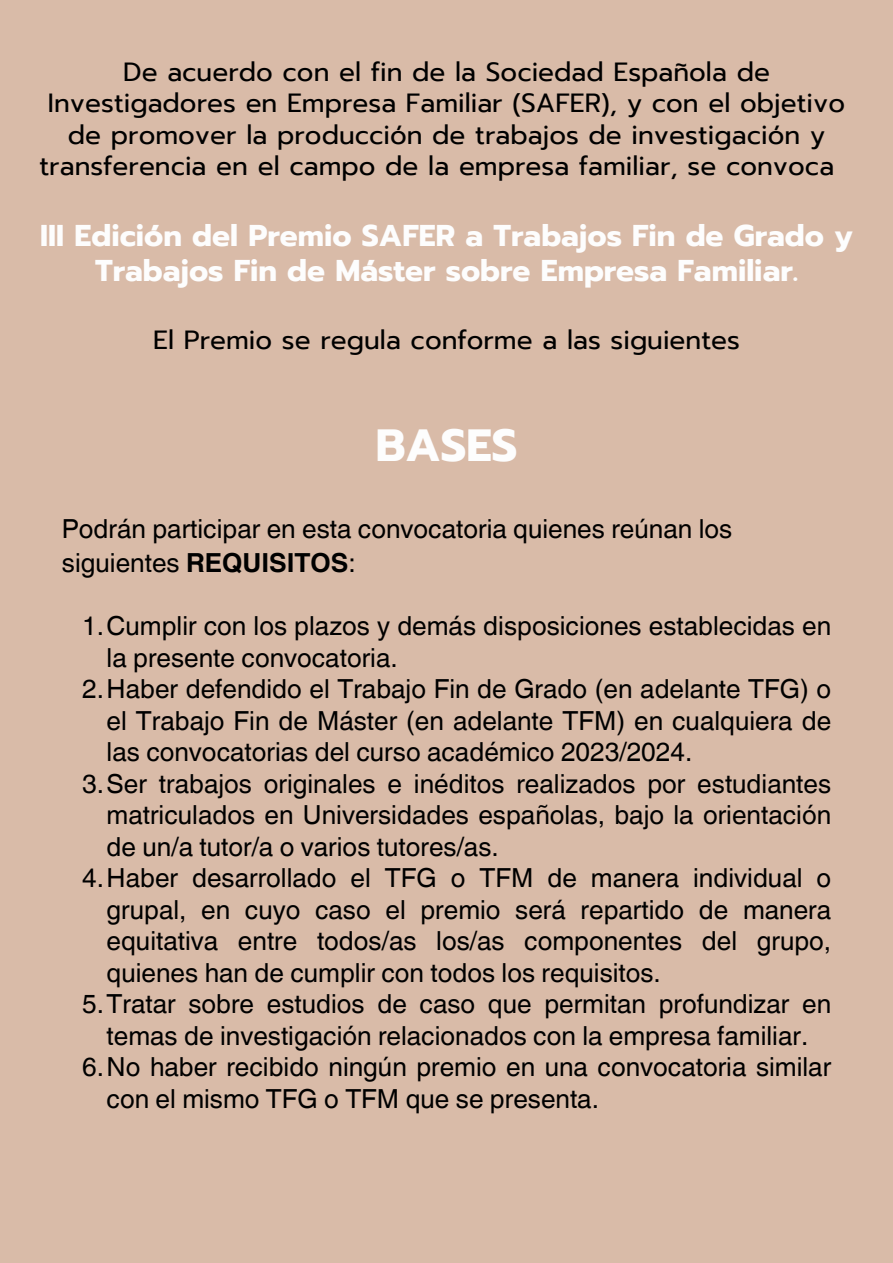
<style>
.page{position:relative;width:893px;height:1263px;background:#d9bba8}
.page>*{position:absolute;margin:0;border:0;box-sizing:border-box;transform-origin:0 0}
.t1{font:700 45px "Prompt";color:#fdfdfd}
.t2{font:700 30px/35.4px "Prompt";color:#fdfdfd;text-align:center}
.t3{font:26.25px/31.5px "Helvetica World";color:#000}
.t4{font:26.25px/31.5px "Prompt";color:#000;text-align:center}
.s1{font-weight:700}
</style>
<div class="page">
<p class="t4" style="left:39px;top:56px;width:807px">De acuerdo con el fin de la Sociedad Española de Investigadores en Empresa Familiar (SAFER), y con el objetivo de promover la producción de trabajos de investigación y transferencia en el campo de la empresa familiar, se convoca</p>
<h2 class="t2" style="left:40px;top:218px;width:814px">III Edición del Premio SAFER a Trabajos Fin de Grado y<br>Trabajos Fin de Máster sobre Empresa Familiar.</h2>
<p class="t4" style="left:153px;top:324px;width:588px">El Premio se regula conforme a las siguientes</p>
<h1 class="t1" style="left:376px;top:412px;width:143px">BASES</h1>
<p class="t3" style="left:62px;top:512px;width:672px;line-height:33.8px">Podrán participar en esta convocatoria quienes reúnan los siguientes <span class="s1">REQUISITOS</span>:</p>
<p class="t3" style="left:107px;top:610px;width:726px;text-indent:-25px">1.Cumplir con los plazos y demás disposiciones establecidas en la presente convocatoria.</p>
<p class="t3" style="left:107px;top:673px;width:726px;text-align:justify;text-indent:-25px">2.Haber defendido el Trabajo Fin de Grado (en adelante TFG) o el Trabajo Fin de Máster (en adelante TFM) en cualquiera de las convocatorias del curso académico 2023/2024.</p>
<p class="t3" style="left:107px;top:768px;width:726px;text-align:justify;text-indent:-25px">3.Ser trabajos originales e inéditos realizados por estudiantes matriculados en Universidades españolas, bajo la orientación de un/a tutor/a o varios tutores/as.</p>
<p class="t3" style="left:107px;top:862px;width:726px;text-align:justify;text-indent:-25px">4.Haber desarrollado el TFG o TFM de manera individual o grupal, en cuyo caso el premio será repartido de manera equitativa entre todos/as los/as componentes del grupo, quienes han de cumplir con todos los requisitos.</p>
<p class="t3" style="left:82px;top:988px;width:750px;text-align:center">5.Tratar sobre estudios de caso que permitan profundizar en temas de investigación relacionados con la empresa familiar.</p>
<p class="t3" style="left:107px;top:1051px;width:726px;text-indent:-25px">6.No haber recibido ningún premio en una convocatoria similar con el mismo TFG o TFM que se presenta.</p>
</div>
